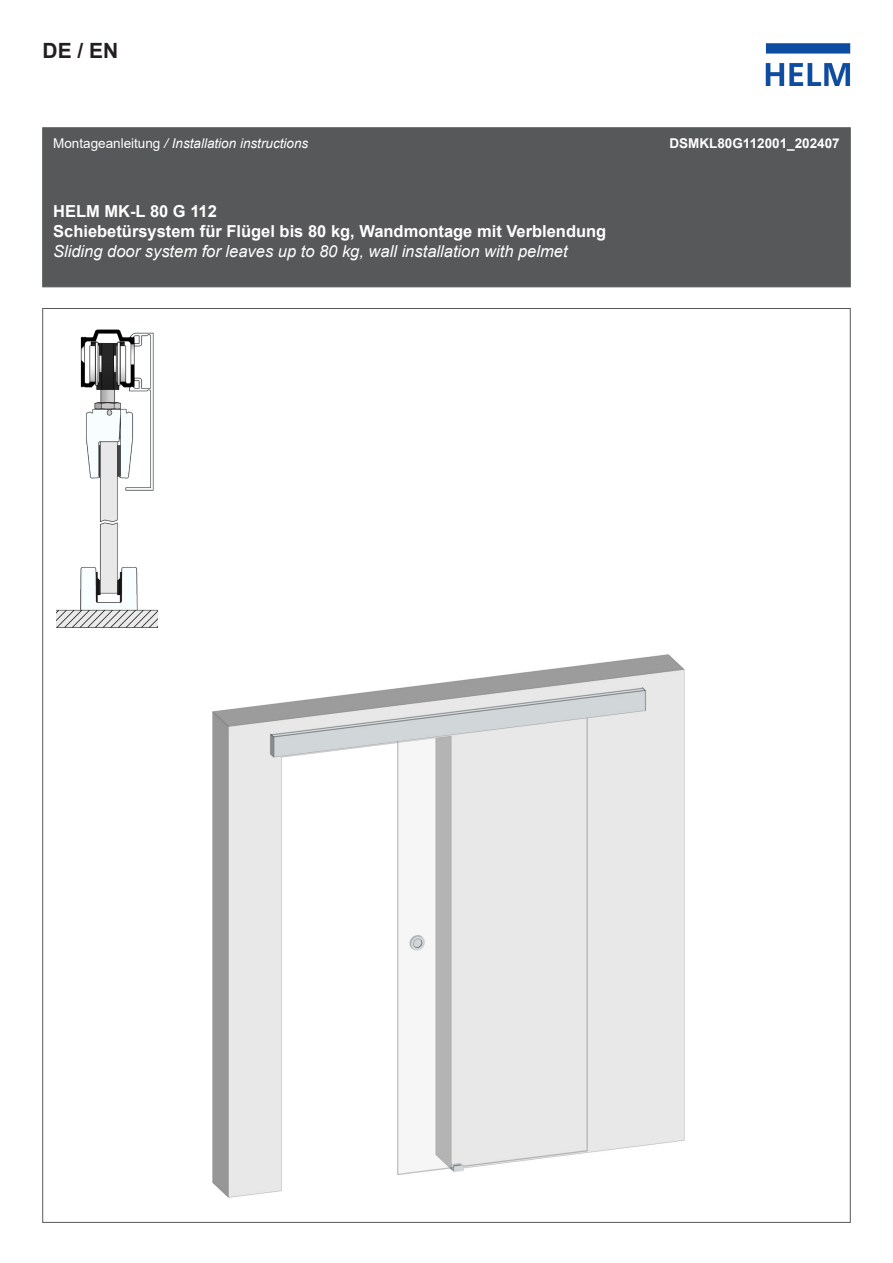
<style>
.page{position:relative;width:893px;height:1263px;background:#fff}
.page>*{position:absolute;margin:0;border:0;box-sizing:border-box;transform-origin:0 0}
.t1{font:700 21px "Arial";color:#231f20}
.Copy_Einzug{font:700 16.5px "Arial";color:#fff}
.Copy_Einzug-2{font:italic 16.5px "Arial";color:#fff}
.t2{font:italic 13.5px "Arial";color:#fff}
.t3{font:700 13.5px "Arial";color:#fff}
.s1{font-style:normal}
</style>
<div class="page">
<img style="left:765px;top:43px;width:86px;height:42px">
<div style="left:43px;top:128px;width:807px;height:159px;background:#57585a"></div>
<img style="left:212px;top:654px;width:473px;height:544px">
<img style="left:57px;top:329px;width:100px;height:299px">
<p class="t1" style="left:43px;top:36px;width:77px">DE / EN</p>
<p class="t2" style="left:53px;top:135px;width:257px"><span class="s1">Montageanleitung</span> / Installation instructions</p>
<p class="t3" style="left:669px;top:134px;width:172px">DSMKL80G112001_202407</p>
<p class="Copy_Einzug" style="left:53px;top:199px;width:165px">HELM MK-L 80 G 112</p>
<p class="Copy_Einzug" style="left:53px;top:219px;width:555px">Schiebetürsystem für Flügel bis 80 kg, Wandmontage mit Verblendung</p>
<p class="Copy_Einzug-2" style="left:53px;top:240px;width:516px">Sliding door system for leaves up to 80 kg, wall installation with pelmet</p>
</div>
